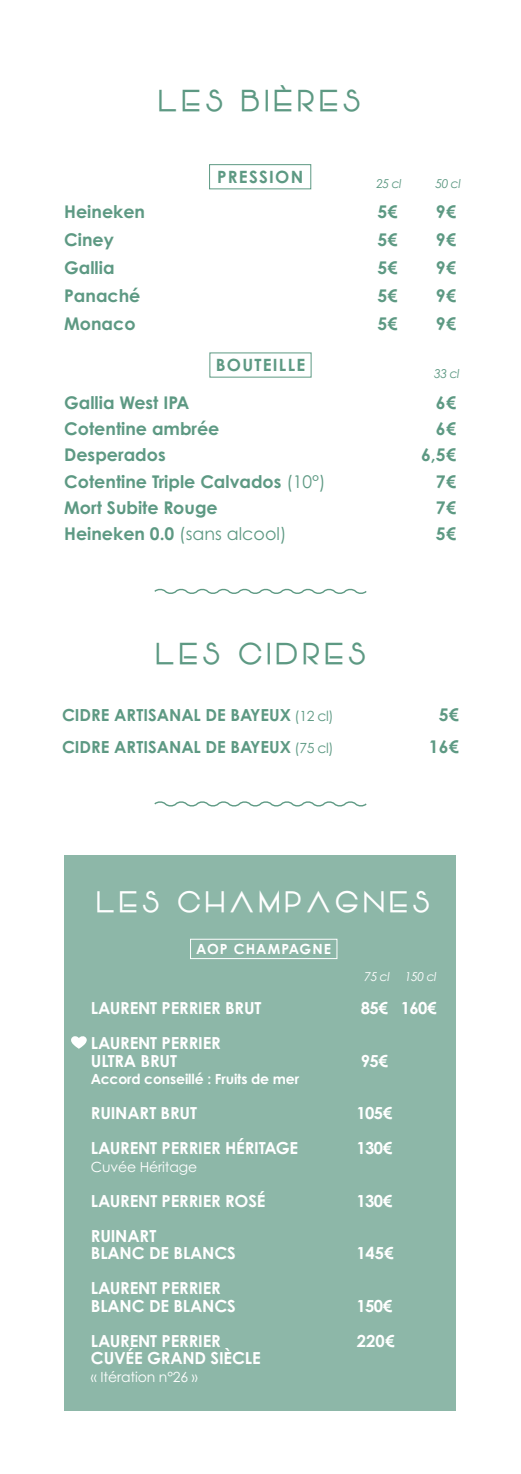
<style>
.page{position:relative;width:521px;height:1474px;background:#fff}
.page>*{position:absolute;margin:0;border:0;box-sizing:border-box;transform-origin:0 0}
.t1{font:700 29.75px "Vonique 64";letter-spacing:.2em;color:#5d9983}
.t2{font:700 29.22px "Vonique 64";letter-spacing:.2em;color:#fff}
.t3{font:700 17.5px "Century Gothic Pro";color:#5d9983}
.t4{font:17.5px "Century Gothic Pro";color:#5d9983}
.t5{font:700 16.97px "Century Gothic Pro";letter-spacing:.075em;color:#5d9983}
.t6{font:700 16.62px/17.5px "Century Gothic Pro";letter-spacing:-.01em;color:#fff}
.t7{font:700 16.62px "Century Gothic Pro";color:#5d9983}
.t8{font:14px "Century Gothic Pro";letter-spacing:-.01em;color:#fff}
.t9{font:700 14px "Century Gothic Pro";letter-spacing:-.01em;color:#fff}
.t10{font:700 14px "Century Gothic Pro";letter-spacing:.075em;color:#fff}
.t11{font:italic 12.25px "Century Gothic Pro";letter-spacing:-.04em;color:#5d9983}
.t12{font:italic 12.25px "Century Gothic Pro";letter-spacing:-.04em;color:#fff}
.s1{font-weight:400}
.s2{font-weight:700}
.s3{font-weight:400;font-size:14px}
</style>
<div class="page">
<div style="left:209px;top:164px;width:102px;height:25px;border:1px solid #5d9983"></div>
<svg style="left:154px;top:588px;width:213px;height:6px"></svg>
<svg style="left:154px;top:801px;width:213px;height:6px"></svg>
<div style="left:64px;top:855px;width:392px;height:555px;background:#8db7a8"></div>
<svg style="left:71px;top:1036px;width:16px;height:12px"></svg>
<div style="left:190px;top:938px;width:147px;height:21px;border:1px solid #fff"></div>
<h1 class="t1" style="left:160px;top:82px;width:202px">LES BIÈRES</h1>
<p class="t5" style="left:217px;top:166px;width:88px">PRESSION</p>
<p class="t11" style="left:376px;top:176px;width:27px">25 cl</p>
<p class="t11" style="left:435px;top:176px;width:27px">50 cl</p>
<p class="t3" style="left:64px;top:201px;width:82px">Heineken</p>
<p class="t3" style="left:377px;top:201px;width:22px">5€</p>
<p class="t3" style="left:436px;top:201px;width:22px">9€</p>
<p class="t3" style="left:64px;top:229px;width:51px">Ciney</p>
<p class="t3" style="left:377px;top:229px;width:22px">5€</p>
<p class="t3" style="left:436px;top:229px;width:22px">9€</p>
<p class="t3" style="left:64px;top:257px;width:52px">Gallia</p>
<p class="t3" style="left:377px;top:257px;width:22px">5€</p>
<p class="t3" style="left:436px;top:257px;width:22px">9€</p>
<p class="t3" style="left:64px;top:285px;width:78px">Panaché</p>
<p class="t3" style="left:377px;top:285px;width:22px">5€</p>
<p class="t3" style="left:436px;top:285px;width:22px">9€</p>
<p class="t3" style="left:64px;top:313px;width:73px">Monaco</p>
<p class="t3" style="left:377px;top:313px;width:22px">5€</p>
<p class="t3" style="left:436px;top:313px;width:22px">9€</p>
<p class="t5" style="left:216px;top:354px;width:91px">BOUTEILLE</p>
<p class="t11" style="left:434px;top:366px;width:27px">33 cl</p>
<p class="t3" style="left:64px;top:391px;width:127px">Gallia West IPA</p>
<p class="t3" style="left:436px;top:391px;width:22px">6€</p>
<p class="t3" style="left:64px;top:418px;width:157px">Cotentine ambrée</p>
<p class="t3" style="left:436px;top:418px;width:22px">6€</p>
<p class="t3" style="left:64px;top:444px;width:103px">Desperados</p>
<p class="t3" style="left:421px;top:444px;width:36px">6,5€</p>
<p class="t3" style="left:64px;top:470px;width:263px">Cotentine Triple Calvados <span class="s1">(10°)</span></p>
<p class="t3" style="left:436px;top:470px;width:22px">7€</p>
<p class="t3" style="left:64px;top:496px;width:155px">Mort Subite Rouge</p>
<p class="t3" style="left:436px;top:496px;width:22px">7€</p>
<p class="t4" style="left:64px;top:523px;width:224px"><span class="s2">Heineken 0.0</span> (sans alcool)</p>
<p class="t3" style="left:436px;top:523px;width:22px">5€</p>
<h1 class="t1" style="left:157px;top:635px;width:211px">LES CIDRES</h1>
<p class="t7" style="left:62px;top:705px;width:273px">CIDRE ARTISANAL DE BAYEUX <span class="s3">(12 cl)</span></p>
<p class="t3" style="left:439px;top:704px;width:22px">5€</p>
<p class="t7" style="left:62px;top:736px;width:273px">CIDRE ARTISANAL DE BAYEUX <span class="s3">(75 cl)</span></p>
<p class="t3" style="left:429px;top:735px;width:32px">16€</p>
<h2 class="t2" style="left:97px;top:883px;width:334px">LES CHAMPAGNES</h2>
<p class="t10" style="left:196px;top:940px;width:136px">AOP CHAMPAGNE</p>
<p class="t12" style="left:364px;top:969px;width:74px">75 cl 150 cl</p>
<p class="t6" style="left:91px;top:999px;width:172px">LAURENT PERRIER BRUT</p>
<p class="t6" style="left:361px;top:999px;width:77px">85€ 160€</p>
<p class="t6" style="left:91px;top:1034px;width:131px">LAURENT PERRIER<br>ULTRA BRUT</p>
<p class="t6" style="left:361px;top:1051px;width:29px">95€</p>
<p class="t9" style="left:91px;top:1070px;width:210px">Accord conseillé : Fruits de mer</p>
<p class="t6" style="left:91px;top:1104px;width:108px">RUINART BRUT</p>
<p class="t6" style="left:356px;top:1104px;width:37px">105€</p>
<p class="t6" style="left:91px;top:1139px;width:209px">LAURENT PERRIER HÉRITAGE</p>
<p class="t6" style="left:356px;top:1139px;width:37px">130€</p>
<p class="t8" style="left:91px;top:1158px;width:108px">Cuvée Héritage</p>
<p class="t6" style="left:91px;top:1191px;width:176px">LAURENT PERRIER ROSÉ</p>
<p class="t6" style="left:356px;top:1191px;width:37px">130€</p>
<p class="t6" style="left:91px;top:1226px;width:146px">RUINART<br>BLANC DE BLANCS</p>
<p class="t6" style="left:356px;top:1244px;width:39px">145€</p>
<p class="t6" style="left:91px;top:1279px;width:146px">LAURENT PERRIER<br>BLANC DE BLANCS</p>
<p class="t6" style="left:356px;top:1296px;width:37px">150€</p>
<p class="t6" style="left:91px;top:1331px;width:131px">LAURENT PERRIER</p>
<p class="t6" style="left:357px;top:1331px;width:39px">220€</p>
<p class="t6" style="left:91px;top:1349px;width:171px">CUVÉE GRAND SIÈCLE</p>
<p class="t8" style="left:91px;top:1368px;width:108px">« Itération n°26 »</p>
</div>
